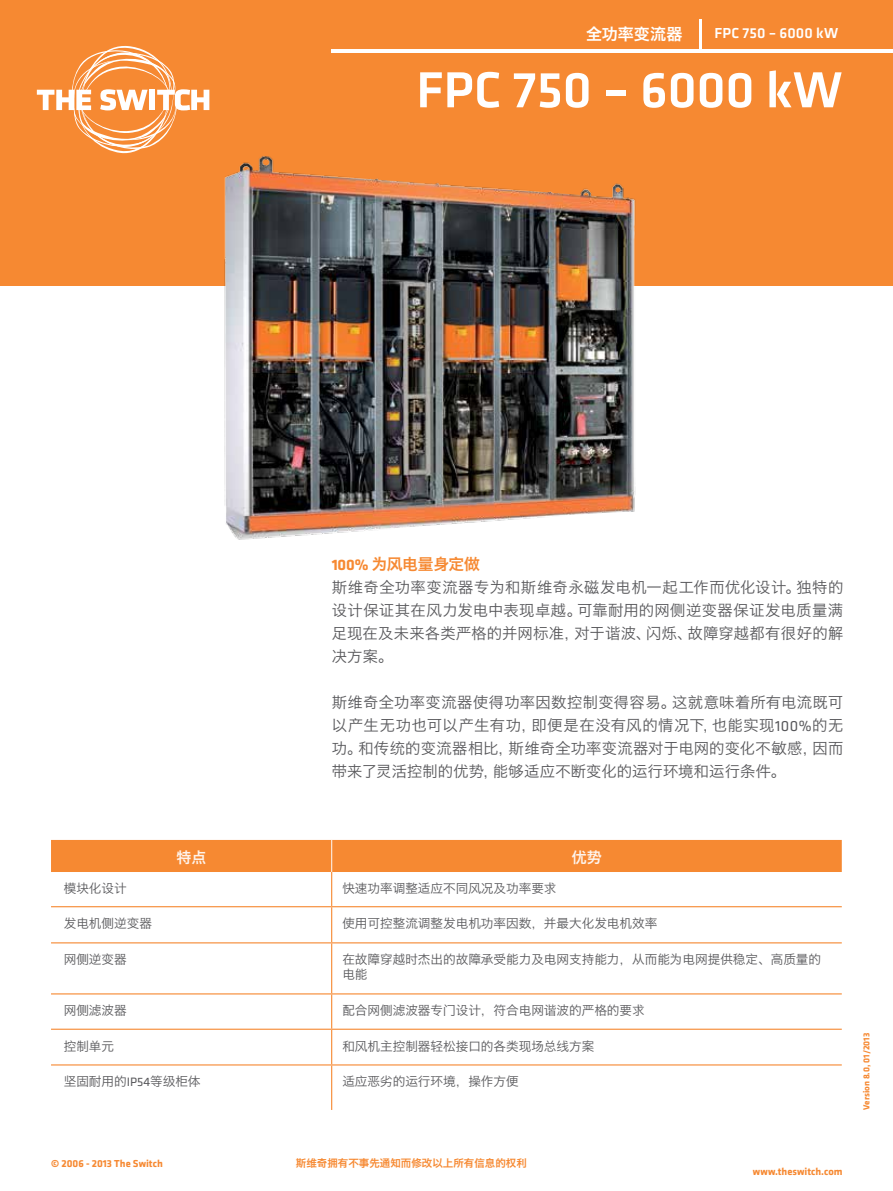
<style>
.page{position:relative;width:893px;height:1191px;background:#fff}
.page>*{position:absolute;margin:0;border:0;box-sizing:border-box;transform-origin:0 0}
.t1{font:500 52.5px "Klavika";letter-spacing:-.005em;color:#fff}
.t2{font:16.05px "Hiragino Sans GB W6";color:#fff}
.t3{font:15.75px "Hiragino Sans GB W6";letter-spacing:-.015em;color:#f68932}
.t4{font:15.3px/23px "Hiragino Sans GB W3";letter-spacing:.015em;color:#58585b;text-align:justify}
.t5{font:500 15px "Klavika";letter-spacing:.01em;color:#fff}
.t6{font:15px "Hiragino Sans GB W6";color:#fef3eb}
.t7{font:12.6px/15.1px "Hiragino Sans GB W3";color:#58585b}
.t8{font:700 10.5px "Klavika";color:#f68932}
.t9{font:10.5px "Hiragino Sans GB W6";color:#f68932}
.t10{font:700 9px "Klavika";color:#f68932}
.s1{font-family:"Klavika";font-weight:700}
.s2{font-family:"Klavika"}
</style>
<div class="page">
<div style="left:0;top:0;width:893px;height:285px;background:#f68932"></div>
<svg style="left:37px;top:45px;width:172px;height:109px"></svg>
<hr style="left:331px;top:49px;width:562px;height:4px;background:#fff">
<hr style="left:699px;top:19px;width:3px;height:32px;background:#fff">
<img style="left:200px;top:153px;width:457px;height:387px">
<div style="left:51px;top:840px;width:791px;height:32px;background:#f68932"></div>
<hr style="left:331px;top:840px;width:1px;height:32px;background:#fef3eb">
<hr style="left:331px;top:872px;width:1px;height:34px;background:#f68932">
<hr style="left:51px;top:906px;width:281px;height:1px;background:#f68932">
<hr style="left:331px;top:907px;width:1px;height:35px;background:#f68932">
<hr style="left:332px;top:906px;width:510px;height:1px;background:#f68932">
<hr style="left:51px;top:942px;width:281px;height:1px;background:#f68932">
<hr style="left:331px;top:943px;width:1px;height:50px;background:#f68932">
<hr style="left:332px;top:942px;width:510px;height:1px;background:#f68932">
<hr style="left:51px;top:993px;width:281px;height:1px;background:#f68932">
<hr style="left:331px;top:994px;width:1px;height:34px;background:#f68932">
<hr style="left:332px;top:993px;width:510px;height:1px;background:#f68932">
<hr style="left:51px;top:1028px;width:281px;height:1px;background:#f68932">
<hr style="left:331px;top:1029px;width:1px;height:35px;background:#f68932">
<hr style="left:332px;top:1028px;width:510px;height:1px;background:#f68932">
<hr style="left:51px;top:1064px;width:281px;height:1px;background:#f68932">
<hr style="left:331px;top:1065px;width:1px;height:45px;background:#f68932">
<hr style="left:332px;top:1064px;width:510px;height:1px;background:#f68932">
<p class="t2" style="left:586px;top:23px;width:98px">全功率变流器</p>
<p class="t5" style="left:714px;top:23px;width:125px">FPC 750 – 6000 kW</p>
<h1 class="t1" style="left:416px;top:54px;width:428px">FPC 750 – 6000 kW</h1>
<p class="t3" style="left:332px;top:554px;width:150px"><span class="s1">100%</span> 为风电量身定做</p>
<p class="t4" style="left:332px;top:575px;width:513px">斯维奇全功率变流器专为和斯维奇永磁发电机一起工作而优化设计。独特的设计保证其在风力发电中表现卓越。可靠耐用的网侧逆变器保证发电质量满足现在及未来各类严格的并网标准，对于谐波、闪烁、故障穿越都有很好的解决方案。</p>
<p class="t4" style="left:332px;top:690px;width:513px">斯维奇全功率变流器使得功率因数控制变得容易。这就意味着所有电流既可以产生无功也可以产生有功，即便是在没有风的情况下，也能实现<span class="s2">100%</span>的无功。和传统的变流器相比，斯维奇全功率变流器对于电网的变化不敏感，因而带来了灵活控制的优势，能够适应不断变化的运行环境和运行条件。</p>
<p class="t6" style="left:176px;top:847px;width:32px">特点</p>
<p class="t6" style="left:572px;top:847px;width:31px">优势</p>
<p class="t7" style="left:64px;top:880px;width:64px">模块化设计</p>
<p class="t7" style="left:342px;top:880px;width:216px">快速功率调整适应不同风况及功率要求</p>
<p class="t7" style="left:64px;top:915px;width:90px">发电机侧逆变器</p>
<p class="t7" style="left:342px;top:915px;width:316px">使用可控整流调整发电机功率因数，并最大化发电机效率</p>
<p class="t7" style="left:64px;top:951px;width:64px">网侧逆变器</p>
<p class="t7" style="left:342px;top:951px;width:480px">在故障穿越时杰出的故障承受能力及电网支持能力，从而能为电网提供稳定、高质量的电能</p>
<p class="t7" style="left:64px;top:1002px;width:64px">网侧滤波器</p>
<p class="t7" style="left:342px;top:1002px;width:304px">配合网侧滤波器专门设计，符合电网谐波的严格的要求</p>
<p class="t7" style="left:64px;top:1038px;width:52px">控制单元</p>
<p class="t7" style="left:342px;top:1038px;width:254px">和风机主控制器轻松接口的各类现场总线方案</p>
<p class="t7" style="left:64px;top:1073px;width:138px">坚固耐用的<span class="s2">IP54</span>等级柜体</p>
<p class="t7" style="left:342px;top:1073px;width:178px">适应恶劣的运行环境，操作方便</p>
<p class="t8" style="left:51px;top:1156px;width:113px">© 2006 - 2013 The Switch</p>
<p class="t9" style="left:296px;top:1156px;width:232px">斯维奇拥有不事先通知而修改以上所有信息的权利</p>
<p class="t8" style="left:753px;top:1163px;width:91px">www.theswitch.com</p>
<p class="t10" style="left:860px;top:1109px;width:79px;rotate:-90deg">Version 8.0, 01/2013</p>
</div>
